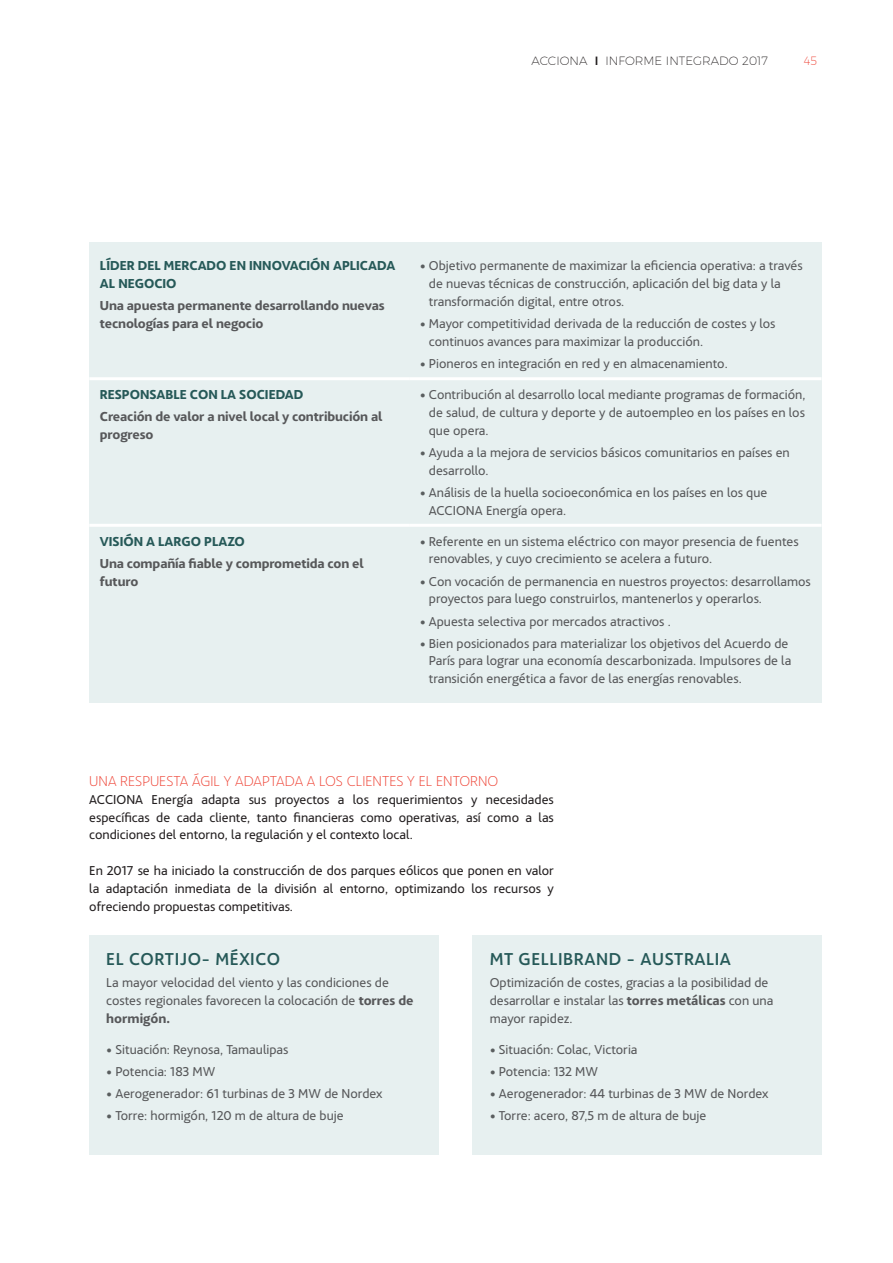
<style>
.page{position:relative;width:893px;height:1263px;background:#fff}
.page>*{position:absolute;margin:0;border:0;box-sizing:border-box;transform-origin:0 0}
._80_BOX_TITULAR{font:500 18px "Acciona";letter-spacing:.03em;color:#265958}
._03_LADILLO{font:300 15px "Acciona";color:#ee4234}
._02_TEXTO_GENERAL{font:13.5px/17.9px "Acciona";color:#57585a}
._02_TEXTO_GENERAL-2{font:13.5px/17.9px "Acciona";color:#231f20;text-align:justify}
._02_TEXTO_GENERAL-3{font:700 13.5px/17.9px "Acciona";letter-spacing:-.01em;color:#57585a}
._02_TEXTO_GENERAL-4{font:700 13.5px/17.9px "Acciona";color:#265958}
.t1{font:200 12px "Montserrat";color:#231f20}
.t2{font:200 12px "Montserrat";color:#ee4234}
.s1{font-weight:500}
.s2{font-weight:700;color:#5a5e5f}
.s3{font-weight:700}
</style>
<div class="page">
<div style="left:89px;top:243px;width:732px;height:460px;background:#e7f0f0"></div>
<div style="left:89px;top:935px;width:350px;height:220px;background:#e7f0f0"></div>
<div style="left:473px;top:935px;width:349px;height:220px;background:#e7f0f0"></div>
<hr style="left:89px;top:377px;width:320px;height:3px;background:#fff">
<hr style="left:409px;top:377px;width:412px;height:3px;background:#fff">
<hr style="left:89px;top:524px;width:320px;height:3px;background:#fff">
<hr style="left:409px;top:524px;width:412px;height:3px;background:#fff">
<p class="t1" style="left:532px;top:52px;width:238px">ACCIONA <span class="s1">I</span> INFORME INTEGRADO 2017</p>
<p class="t2" style="left:804px;top:52px;width:15px">45</p>
<p class="_02_TEXTO_GENERAL-4" style="left:100px;top:256px;width:297px">LÍDER DEL MERCADO EN INNOVACIÓN APLICADA<br>AL NEGOCIO</p>
<p class="_02_TEXTO_GENERAL-3" style="left:100px;top:296px;width:286px">Una apuesta permanente desarrollando nuevas tecnologías para el negocio</p>
<p class="_02_TEXTO_GENERAL" style="left:429px;top:256px;width:375px;text-indent:-9px"><span class="s2">•</span> Objetivo permanente de maximizar la eficiencia operativa: a través de nuevas técnicas de construcción, aplicación del big data y la transformación digital, entre otros.</p>
<p class="_02_TEXTO_GENERAL" style="left:429px;top:313px;width:348px;text-indent:-9px"><span class="s2">•</span> Mayor competitividad derivada de la reducción de costes y los continuos avances para maximizar la producción.</p>
<p class="_02_TEXTO_GENERAL" style="left:420px;top:353px;width:310px"><span class="s2">•</span> Pioneros en integración en red y en almacenamiento.</p>
<p class="_02_TEXTO_GENERAL-4" style="left:100px;top:384px;width:205px">RESPONSABLE CON LA SOCIEDAD</p>
<p class="_02_TEXTO_GENERAL-3" style="left:100px;top:406px;width:284px">Creación de valor a nivel local y contribución al progreso</p>
<p class="_02_TEXTO_GENERAL" style="left:429px;top:384px;width:378px;text-align:justify;text-indent:-9px"><span class="s2">•</span> Contribución al desarrollo local mediante programas de formación, de salud, de cultura y deporte y de autoempleo en los países en los que opera.</p>
<p class="_02_TEXTO_GENERAL" style="left:429px;top:442px;width:362px;text-indent:-9px"><span class="s2">•</span> Ayuda a la mejora de servicios básicos comunitarios en países en desarrollo.</p>
<p class="_02_TEXTO_GENERAL" style="left:429px;top:482px;width:340px;text-indent:-9px"><span class="s2">•</span> Análisis de la huella socioeconómica en los países en los que<br>ACCIONA Energía opera.</p>
<p class="_02_TEXTO_GENERAL-4" style="left:100px;top:531px;width:147px">VISIÓN A LARGO PLAZO</p>
<p class="_02_TEXTO_GENERAL-3" style="left:100px;top:553px;width:265px">Una compañía fiable y comprometida con el futuro</p>
<p class="_02_TEXTO_GENERAL" style="left:429px;top:531px;width:371px;text-indent:-9px"><span class="s2">•</span> Referente en un sistema eléctrico con mayor presencia de fuentes renovables, y cuyo crecimiento se acelera a futuro.</p>
<p class="_02_TEXTO_GENERAL" style="left:429px;top:571px;width:383px;text-indent:-9px"><span class="s2">•</span> Con vocación de permanencia en nuestros proyectos: desarrollamos proyectos para luego construirlos, mantenerlos y operarlos.</p>
<p class="_02_TEXTO_GENERAL" style="left:420px;top:611px;width:253px"><span class="s2">•</span> Apuesta selectiva por mercados atractivos .</p>
<p class="_02_TEXTO_GENERAL" style="left:429px;top:633px;width:364px;text-indent:-9px"><span class="s2">•</span> Bien posicionados para materializar los objetivos del Acuerdo de<br>París para lograr una economía descarbonizada. Impulsores de la transición energética a favor de las energías renovables.</p>
<p class="_03_LADILLO" style="left:89px;top:770px;width:410px">UNA RESPUESTA ÁGIL Y ADAPTADA A LOS CLIENTES Y EL ENTORNO</p>
<p class="_02_TEXTO_GENERAL-2" style="left:89px;top:789px;width:466px">ACCIONA Energía adapta sus proyectos a los requerimientos y necesidades específicas de cada cliente, tanto financieras como operativas, así como a las condiciones del entorno, la regulación y el contexto local.</p>
<p class="_02_TEXTO_GENERAL-2" style="left:89px;top:860px;width:466px">En 2017 se ha iniciado la construcción de dos parques eólicos que ponen en valor la adaptación inmediata de la división al entorno, optimizando los recursos y ofreciendo propuestas competitivas.</p>
<p class="_80_BOX_TITULAR" style="left:106px;top:945px;width:175px">EL CORTIJO- MÉXICO</p>
<p class="_02_TEXTO_GENERAL" style="left:106px;top:973px;width:309px">La mayor velocidad del viento y las condiciones de costes regionales favorecen la colocación de <span class="s3">torres de hormigón.</span></p>
<p class="_02_TEXTO_GENERAL" style="left:106px;top:1039px;width:184px"><span class="s2">•</span> Situación: Reynosa, Tamaulipas</p>
<p class="_02_TEXTO_GENERAL" style="left:106px;top:1061px;width:111px"><span class="s2">•</span> Potencia: 183 MW</p>
<p class="_02_TEXTO_GENERAL" style="left:106px;top:1083px;width:278px"><span class="s2">•</span> Aerogenerador: 61 turbinas de 3 MW de Nordex</p>
<p class="_02_TEXTO_GENERAL" style="left:106px;top:1105px;width:239px"><span class="s2">•</span> Torre: hormigón, 120 m de altura de buje</p>
<p class="_80_BOX_TITULAR" style="left:490px;top:945px;width:243px">MT GELLIBRAND - AUSTRALIA</p>
<p class="_02_TEXTO_GENERAL" style="left:490px;top:973px;width:285px">Optimización de costes, gracias a la posibilidad de desarrollar e instalar las <span class="s3">torres metálicas</span> con una mayor rapidez.</p>
<p class="_02_TEXTO_GENERAL" style="left:490px;top:1039px;width:149px"><span class="s2">•</span> Situación: Colac, Victoria</p>
<p class="_02_TEXTO_GENERAL" style="left:490px;top:1061px;width:110px"><span class="s2">•</span> Potencia: 132 MW</p>
<p class="_02_TEXTO_GENERAL" style="left:490px;top:1083px;width:280px"><span class="s2">•</span> Aerogenerador: 44 turbinas de 3 MW de Nordex</p>
<p class="_02_TEXTO_GENERAL" style="left:490px;top:1105px;width:218px"><span class="s2">•</span> Torre: acero, 87,5 m de altura de buje</p>
</div>
